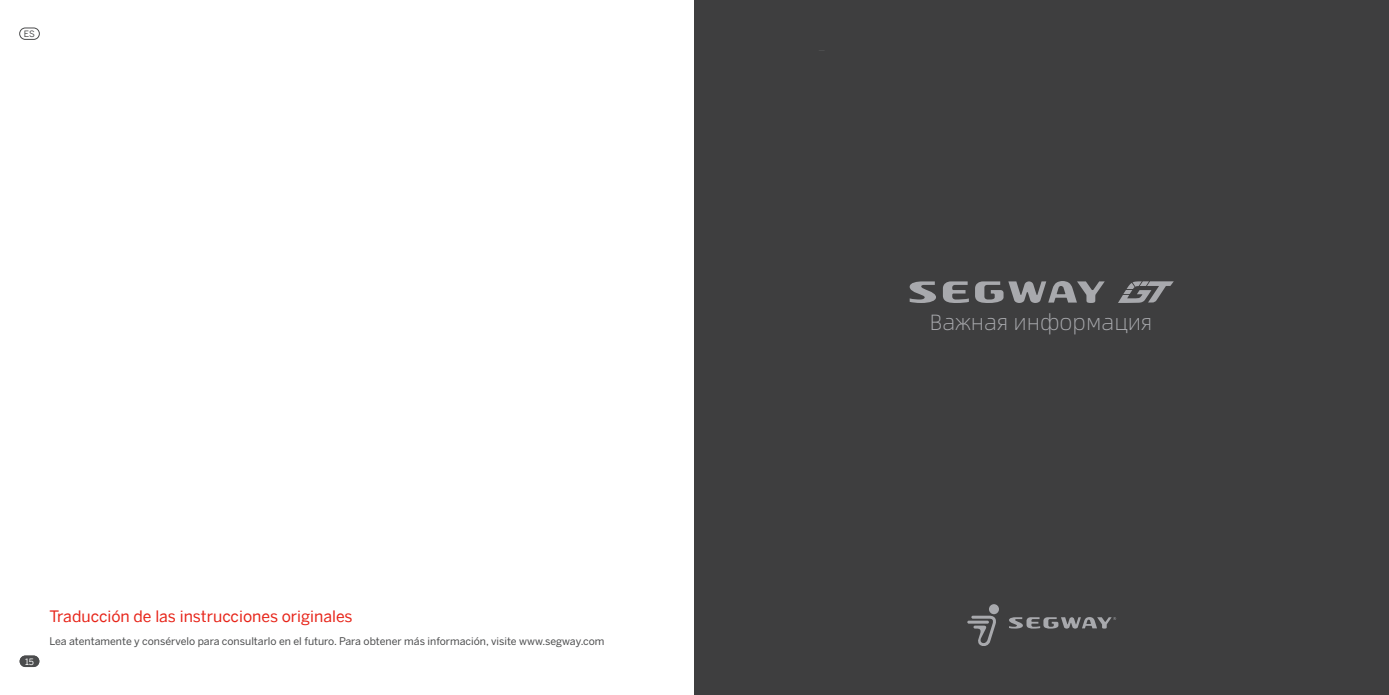
<style>
.page{position:relative;width:1389px;height:695px;background:#fff}
.page>*{position:absolute;margin:0;border:0;box-sizing:border-box;transform-origin:0 0}
.t1{font:300 22.05px "Alibaba Sans";color:#a8a9ad}
.t2{font:15.75px "Benton Sans";color:#e72419}
.t3{font:10.5px "Benton Sans";color:#4b4c4d}
.t4{font:8.75px "Benton Sans";color:#fff}
.t5{font:8.75px "Benton Sans";color:#4b4c4d}
</style>
<div class="page">
<div style="left:694px;top:0;width:695px;height:694px;background:#3e3e3f"></div>
<svg style="left:967px;top:604px;width:32px;height:42px"></svg>
<svg style="left:1009px;top:617px;width:107px;height:11px"></svg>
<svg style="left:975px;top:281px;width:130px;height:22px"></svg>
<svg style="left:943px;top:281px;width:26px;height:22px"></svg>
<svg style="left:910px;top:281px;width:26px;height:22px"></svg>
<svg style="left:1118px;top:281px;width:56px;height:22px"></svg>
<div style="left:20px;top:655px;width:19px;height:12px;background:#4b4c4d;border-radius:6px"></div>
<div style="left:19px;top:28px;width:21px;height:12px;border:1px solid #4b4c4d;border-radius:6px"></div>
<p class="t5" style="left:24px;top:26px;width:13px">ES</p>
<p class="t4" style="left:25px;top:653px;width:10px">15</p>
<h2 class="t2" style="left:50px;top:603px;width:305px">Traducción de las instrucciones originales</h2>
<p class="t3" style="left:50px;top:634px;width:556px">Lea atentamente y consérvelo para consultarlo en el futuro. Para obtener más información, visite www.segway.com</p>
<h1 class="t1" style="left:930px;top:306px;width:224px">Важная информация</h1>
</div>
